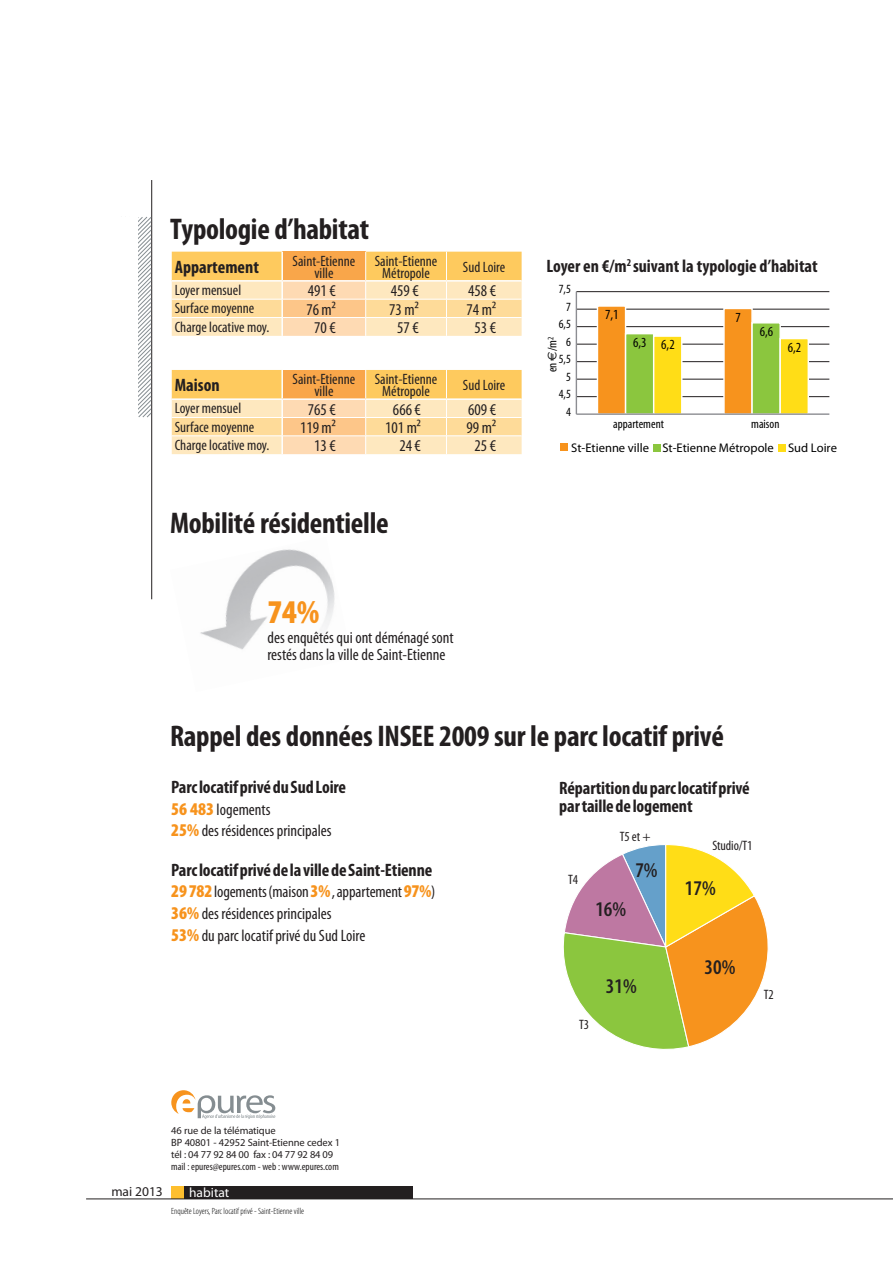
<style>
.page{position:relative;width:893px;height:1263px;background:#fff}
.page>*{position:absolute;margin:0;border:0;box-sizing:border-box;transform-origin:0 0}
.t1{font:900 condensed 33.3px "Myriad Pro";color:#f7931d}
.Titre_texte{font:700 condensed 30px "Myriad Pro";letter-spacing:-.01em;color:#231f20}
.t2{font:600 condensed 21px "Myriad Pro";color:#231f20}
.texte{font:700 condensed 18px "Myriad Pro";letter-spacing:-.01em;color:#231f20}
.texte-2{font:condensed 16.5px/16.5px "Myriad Pro";color:#231f20}
.t3{font:condensed 15px/12px "Myriad Pro";color:#231f20;text-align:center}
.t4{font:condensed 13.95px "Myriad Pro";color:#000}
.t5{font:condensed 13.65px "Myriad Pro";letter-spacing:-.005em;color:#231f20}
.t6{font:13.5px "Myriad Pro";color:#231f20}
.t7{font:13.5px "Myriad Pro";color:#fff}
.t8{font:12.6px "Myriad Pro";color:#000}
.t9{font:condensed 12.6px "Myriad Pro";color:#000}
.t10{font:10.5px "Myriad Pro";letter-spacing:-.01em;color:#231f20}
.t11{font:condensed 10.5px "Myriad Pro";color:#231f20}
.source{font:300 condensed 9px "Myriad Pro";color:#000}
.s1{font-family:"Euro Sans";font-stretch:normal}
.s2{font-weight:900;font-size:18px;color:#f7931d}
</style>
<div class="page">
<hr style="left:151px;top:180px;width:1px;height:419px;background:#231f20">
<svg style="left:138px;top:216px;width:14px;height:202px"></svg>
<div style="left:184px;top:1186px;width:229px;height:13px;background:#231f20"></div>
<div style="left:171px;top:1186px;width:13px;height:13px;background:#febf2e"></div>
<hr style="left:86px;top:1199px;width:807px;height:1px;background:#231f20">
<svg style="left:171px;top:1090px;width:104px;height:29px"></svg>
<svg style="left:172px;top:252px;width:350px;height:84px;background:#fdd695"></svg>
<svg style="left:172px;top:370px;width:350px;height:84px;background:#fdd695"></svg>
<hr style="left:576px;top:396px;width:253px;height:1px;background:#231f20">
<hr style="left:576px;top:379px;width:253px;height:1px;background:#231f20">
<hr style="left:576px;top:361px;width:253px;height:1px;background:#231f20">
<hr style="left:576px;top:344px;width:253px;height:1px;background:#231f20">
<hr style="left:576px;top:326px;width:253px;height:1px;background:#231f20">
<hr style="left:576px;top:309px;width:253px;height:1px;background:#231f20">
<hr style="left:576px;top:291px;width:253px;height:1px;background:#231f20">
<div style="left:560px;top:443px;width:8px;height:8px;background:#f7931d"></div>
<div style="left:653px;top:444px;width:8px;height:8px;background:#8bc63e"></div>
<div style="left:778px;top:444px;width:8px;height:8px;background:#ffdd17"></div>
<svg style="left:596px;top:306px;width:214px;height:107px"></svg>
<hr style="left:576px;top:292px;width:1px;height:122px;background:#8c8d92">
<hr style="left:576px;top:413px;width:253px;height:2px;background:#8c8d92">
<img style="left:200px;top:549px;width:135px;height:101px">
<svg style="left:563px;top:844px;width:206px;height:206px"></svg>
<p class="Titre_texte" style="left:170px;top:211px;width:200px">Typologie d’habitat</p>
<p class="texte" style="left:175px;top:256px;width:86px">Appartement</p>
<p class="t3" style="left:293px;top:255px;width:64px">Saint-Etienne ville</p>
<p class="t3" style="left:375px;top:255px;width:64px">Saint-Etienne</p>
<p class="t3" style="left:382px;top:267px;width:49px">Métropole</p>
<p class="t3" style="left:463px;top:261px;width:44px">Sud Loire</p>
<p class="t3" style="left:175px;top:284px;width:68px">Loyer mensuel</p>
<p class="texte-2" style="left:308px;top:282px;width:30px">491 €</p>
<p class="texte-2" style="left:391px;top:282px;width:30px">459 €</p>
<p class="texte-2" style="left:468px;top:282px;width:30px">458 €</p>
<p class="t3" style="left:175px;top:302px;width:81px">Surface moyenne</p>
<p class="texte-2" style="left:306px;top:301px;width:31px">76 m²</p>
<p class="texte-2" style="left:389px;top:301px;width:31px">73 m²</p>
<p class="texte-2" style="left:466px;top:301px;width:31px">74 m²</p>
<p class="t3" style="left:175px;top:321px;width:96px">Charge locative moy.</p>
<p class="texte-2" style="left:314px;top:319px;width:23px">70 €</p>
<p class="texte-2" style="left:397px;top:319px;width:23px">57 €</p>
<p class="texte-2" style="left:474px;top:319px;width:23px">53 €</p>
<p class="texte" style="left:175px;top:374px;width:46px">Maison</p>
<p class="t3" style="left:293px;top:373px;width:64px">Saint-Etienne ville</p>
<p class="t3" style="left:375px;top:373px;width:64px">Saint-Etienne</p>
<p class="t3" style="left:382px;top:385px;width:49px">Métropole</p>
<p class="t3" style="left:463px;top:379px;width:44px">Sud Loire</p>
<p class="texte" style="left:546px;top:255px;width:273px">Loyer en €/m<sup>2</sup> suivant la typologie d’habitat</p>
<p class="t9" style="left:559px;top:282px;width:14px">7,5</p>
<p class="t9" style="left:566px;top:300px;width:6px">7</p>
<p class="t9" style="left:559px;top:317px;width:14px">6,5</p>
<p class="t9" style="left:545px;top:372px;width:37px;rotate:-90deg">en <span class="s1">€</span>/m<sup>2</sup></p>
<p class="t9" style="left:566px;top:335px;width:6px">6</p>
<p class="t9" style="left:559px;top:352px;width:14px">5,5</p>
<p class="t9" style="left:566px;top:370px;width:6px">5</p>
<p class="t9" style="left:559px;top:387px;width:14px">4,5</p>
<p class="t4" style="left:605px;top:307px;width:15px">7,1</p>
<p class="t4" style="left:736px;top:309px;width:7px">7</p>
<p class="t4" style="left:633px;top:335px;width:15px">6,3</p>
<p class="t4" style="left:760px;top:324px;width:15px">6,6</p>
<p class="t4" style="left:661px;top:337px;width:15px">6,2</p>
<p class="t4" style="left:788px;top:339px;width:15px">6,2</p>
<p class="t3" style="left:175px;top:402px;width:68px">Loyer mensuel</p>
<p class="texte-2" style="left:308px;top:401px;width:30px">765 €</p>
<p class="texte-2" style="left:393px;top:401px;width:30px">666 €</p>
<p class="texte-2" style="left:468px;top:401px;width:30px">609 €</p>
<p class="t3" style="left:175px;top:421px;width:81px">Surface moyenne</p>
<p class="texte-2" style="left:300px;top:419px;width:37px">119 m²</p>
<p class="texte-2" style="left:385px;top:419px;width:37px">101 m²</p>
<p class="texte-2" style="left:466px;top:419px;width:31px">99 m²</p>
<p class="t3" style="left:175px;top:439px;width:96px">Charge locative moy.</p>
<p class="texte-2" style="left:314px;top:437px;width:23px">13 €</p>
<p class="texte-2" style="left:399px;top:437px;width:23px">24 €</p>
<p class="texte-2" style="left:474px;top:437px;width:23px">25 €</p>
<p class="t8" style="left:571px;top:441px;width:267px">St-Etienne ville St-Etienne Métropole Sud Loire</p>
<p class="t9" style="left:566px;top:405px;width:6px">4</p>
<p class="t9" style="left:613px;top:417px;width:52px">appartement</p>
<p class="t9" style="left:751px;top:417px;width:30px">maison</p>
<p class="Titre_texte" style="left:170px;top:504px;width:220px">Mobilité résidentielle</p>
<p class="t1" style="left:267px;top:594px;width:53px">74%</p>
<p class="texte-2" style="left:267px;top:629px;width:188px">des enquêtés qui ont déménagé sont restés dans la ville de Saint-Etienne</p>
<p class="Titre_texte" style="left:170px;top:717px;width:555px">Rappel des données INSEE 2009 sur le parc locatif privé</p>
<p class="texte" style="left:171px;top:776px;width:177px">Parc locatif privé du Sud Loire</p>
<p class="texte-2" style="left:171px;top:801px;width:101px"><span class="s2">56 483</span> logements</p>
<p class="texte-2" style="left:171px;top:822px;width:162px"><span class="s2">25%</span> des résidences principales</p>
<p class="texte" style="left:171px;top:858px;width:263px">Parc locatif privé de la ville de Saint-Etienne</p>
<p class="texte-2" style="left:171px;top:883px;width:266px"><span class="s2">29 782</span> logements (maison <span class="s2">3%</span> , appartement <span class="s2">97%</span>)</p>
<p class="texte-2" style="left:171px;top:905px;width:162px"><span class="s2">36%</span> des résidences principales</p>
<p class="texte-2" style="left:171px;top:927px;width:196px"><span class="s2">53%</span> du parc locatif privé du Sud Loire</p>
<p class="t10" style="left:171px;top:1124px;width:106px">46 rue de la télématique</p>
<p class="t10" style="left:171px;top:1136px;width:170px">BP 40801 - 42952 Saint-Etienne cedex 1</p>
<p class="t10" style="left:171px;top:1148px;width:163px">tél : 04 77 92 84 00 fax : 04 77 92 84 09</p>
<p class="t11" style="left:171px;top:1160px;width:169px">mail : epures@epures.com - web : www.epures.com</p>
<p class="t6" style="left:111px;top:1183px;width:53px">mai 2013</p>
<p class="t7" style="left:189px;top:1184px;width:42px">habitat</p>
<p class="source" style="left:171px;top:1207px;width:135px">Enquête Loyers, Parc locatif privé - Saint-Etienne ville</p>
<p class="texte" style="left:559px;top:776px;width:192px">Répartition du parc locatif privé</p>
<p class="texte" style="left:559px;top:794px;width:135px">par taille de logement</p>
<p class="t5" style="left:568px;top:872px;width:11px">T4</p>
<p class="t5" style="left:620px;top:829px;width:32px">T5 et +</p>
<p class="t2" style="left:635px;top:858px;width:24px">7%</p>
<p class="t2" style="left:595px;top:897px;width:32px">16%</p>
<p class="t5" style="left:712px;top:838px;width:42px">Studio/T1</p>
<p class="t2" style="left:685px;top:876px;width:32px">17%</p>
<p class="t5" style="left:579px;top:1017px;width:11px">T3</p>
<p class="t2" style="left:606px;top:975px;width:32px">31%</p>
<p class="t2" style="left:705px;top:955px;width:32px">30%</p>
<p class="t5" style="left:764px;top:986px;width:11px">T2</p>
</div>
